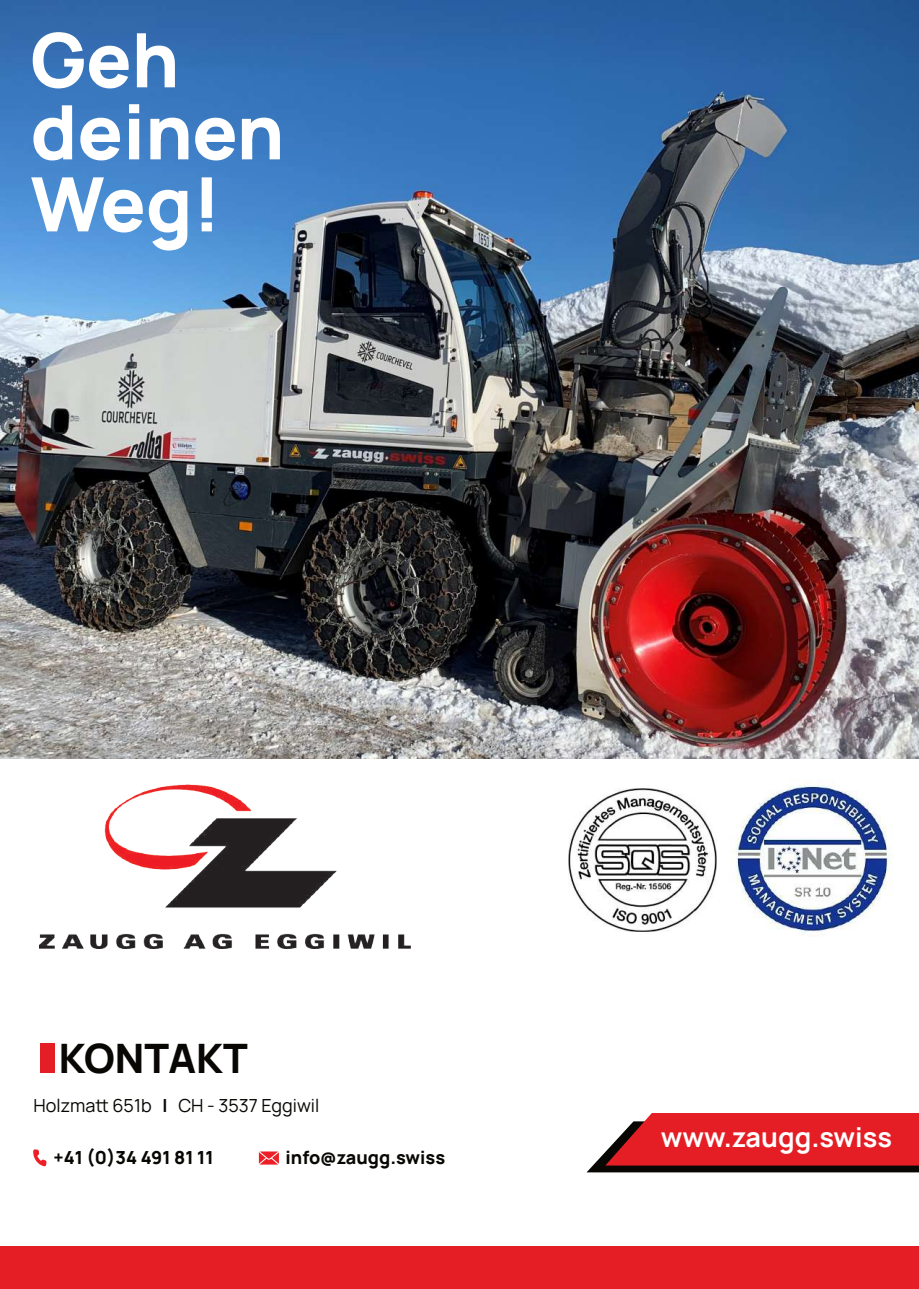
<style>
.page{position:relative;width:919px;height:1289px;background:#fff}
.page>*{position:absolute;margin:0;border:0;box-sizing:border-box;transform-origin:0 0}
.t1{font:800 75px/72px "Manrope";color:#fff}
.t2{font:800 40.5px "Manrope";color:#080704}
.t3{font:700 27px "Manrope";color:#fff}
.t4{font:800 18px "Manrope";color:#080704}
.t5{font:18px "Manrope";color:#080704}
.s1{font-weight:700}
</style>
<div class="page">
<img style="left:0;top:0;width:918px;height:759px">
<svg style="left:33px;top:1149px;width:14px;height:17px"></svg>
<svg style="left:259px;top:1151px;width:20px;height:13px"></svg>
<div style="left:40px;top:1043px;width:15px;height:30px;background:#e51e25"></div>
<svg style="left:587px;top:1113px;width:331px;height:59px;background:#c92e33"></svg>
<img style="left:39px;top:784px;width:371px;height:164px">
<img style="left:735px;top:784px;width:155px;height:151px">
<img style="left:568px;top:788px;width:148px;height:143px">
<div style="left:0;top:1245px;width:918px;height:43px;background:#e51e25"></div>
<h1 class="t1" style="left:30px;top:23px;width:255px">Geh deinen<br>Weg!</h1>
<h2 class="t2" style="left:59px;top:1029px;width:190px">KONTAKT</h2>
<p class="t5" style="left:33px;top:1093px;width:287px">Holzmatt 651b <span class="s1">I</span> CH - 3537 Eggiwil</p>
<p class="t4" style="left:53px;top:1144px;width:162px">+41 (0)34 491 81 11</p>
<p class="t4" style="left:285px;top:1144px;width:161px">info@zaugg.swiss</p>
<h3 class="t3" style="left:661px;top:1117px;width:233px">www.zaugg.swiss</h3>
</div>
